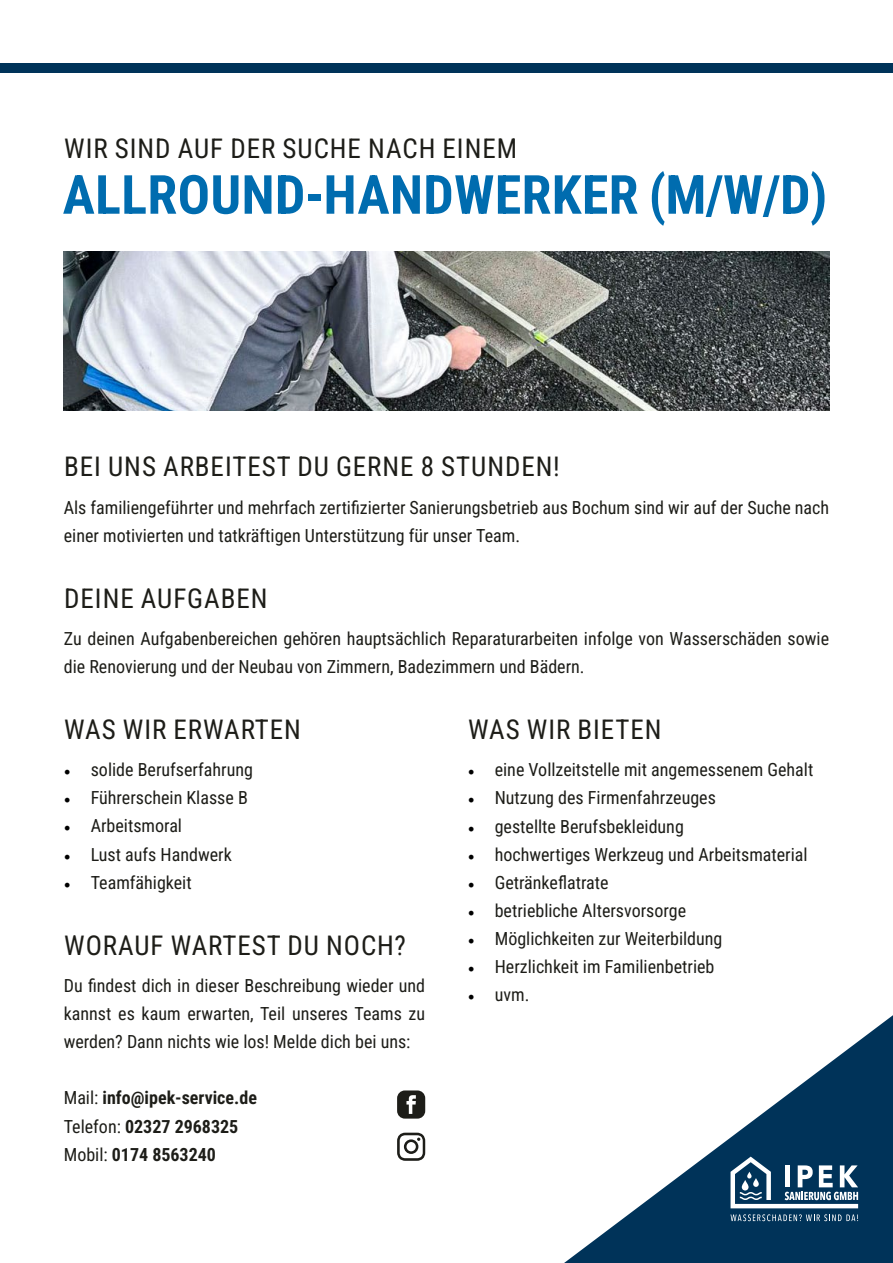
<style>
.page{position:relative;width:893px;height:1263px;background:#fff}
.page>*{position:absolute;margin:0;border:0;box-sizing:border-box;transform-origin:0 0}
.t1{font:700 54px "Roboto Condensed";letter-spacing:.005em;color:#006caf}
.t2{font:27px "Roboto Condensed";letter-spacing:.035em;color:#1d1d18}
.t3{font:18px/28px "Roboto Condensed";color:#1d1d18}
.t4{font:700 18px/28px "Roboto Condensed";color:#1d1d18}
.s1{font-family:"Minion Pro";color:#000}
.s2{font-weight:400}
</style>
<div class="page">
<svg style="left:564px;top:1015px;width:329px;height:248px"></svg>
<svg style="left:730px;top:1214px;width:128px;height:7px"></svg>
<svg style="left:730px;top:1156px;width:128px;height:52px"></svg>
<div style="left:0;top:64px;width:893px;height:9px;background:#003359"></div>
<svg style="left:397px;top:1090px;width:28px;height:28px"></svg>
<svg style="left:397px;top:1133px;width:28px;height:28px"></svg>
<img style="left:64px;top:251px;width:765px;height:160px">
<h2 class="t2" style="left:64px;top:129px;width:454px">WIR SIND AUF DER SUCHE NACH EINEM</h2>
<h1 class="t1" style="left:63px;top:157px;width:766px">ALLROUND-HANDWERKER (M/W/D)</h1>
<h2 class="t2" style="left:64px;top:448px;width:497px">BEI UNS ARBEITEST DU GERNE 8 STUNDEN!</h2>
<p class="t3" style="left:64px;top:493px;width:767px">Als familiengeführter und mehrfach zertifizierter Sanierungsbetrieb aus Bochum sind wir auf der Suche nach einer motivierten und tatkräftigen Unterstützung für unser Team.</p>
<h2 class="t2" style="left:64px;top:579px;width:205px">DEINE AUFGABEN</h2>
<p class="t3" style="left:64px;top:624px;width:767px">Zu deinen Aufgabenbereichen gehören hauptsächlich Reparaturarbeiten infolge von Wasserschäden sowie die Renovierung und der Neubau von Zimmern, Badezimmern und Bädern.</p>
<h2 class="t2" style="left:64px;top:710px;width:238px">WAS WIR ERWARTEN</h2>
<h2 class="t2" style="left:468px;top:710px;width:195px">WAS WIR BIETEN</h2>
<p class="t3" style="left:64px;top:755px;width:191px"><span class="s1">•</span> solide Berufserfahrung</p>
<p class="t3" style="left:64px;top:783px;width:186px"><span class="s1">•</span> Führerschein Klasse B</p>
<p class="t3" style="left:64px;top:811px;width:120px"><span class="s1">•</span> Arbeitsmoral</p>
<p class="t3" style="left:64px;top:839px;width:170px"><span class="s1">•</span> Lust aufs Handwerk</p>
<p class="t3" style="left:64px;top:868px;width:129px"><span class="s1">•</span> Teamfähigkeit</p>
<h2 class="t2" style="left:64px;top:926px;width:343px">WORAUF WARTEST DU NOCH?</h2>
<p class="t3" style="left:64px;top:971px;width:363px;text-align:justify">Du findest dich in dieser Beschreibung wieder und kannst es kaum erwarten, Teil unseres Teams zu werden? Dann nichts wie los! Melde dich bei uns:</p>
<p class="t4" style="left:64px;top:1083px;width:195px"><span class="s2">Mail:</span> info@ipek-service.de<br><span class="s2">Telefon:</span> 02327 2968325<br><span class="s2">Mobil:</span> 0174 8563240</p>
<p class="t3" style="left:468px;top:755px;width:347px"><span class="s1">•</span> eine Vollzeitstelle mit angemessenem Gehalt</p>
<p class="t3" style="left:468px;top:783px;width:250px"><span class="s1">•</span> Nutzung des Firmenfahrzeuges</p>
<p class="t3" style="left:468px;top:811px;width:218px"><span class="s1">•</span> gestellte Berufsbekleidung</p>
<p class="t3" style="left:468px;top:839px;width:341px"><span class="s1">•</span> hochwertiges Werkzeug und Arbeitsmaterial</p>
<p class="t3" style="left:468px;top:868px;width:142px"><span class="s1">•</span> Getränkeflatrate</p>
<p class="t3" style="left:468px;top:896px;width:220px"><span class="s1">•</span> betriebliche Altersvorsorge</p>
<p class="t3" style="left:468px;top:924px;width:256px"><span class="s1">•</span> Möglichkeiten zur Weiterbildung</p>
<p class="t3" style="left:468px;top:952px;width:248px"><span class="s1">•</span> Herzlichkeit im Familienbetrieb</p>
<p class="t3" style="left:468px;top:980px;width:63px"><span class="s1">•</span> uvm.</p>
</div>
